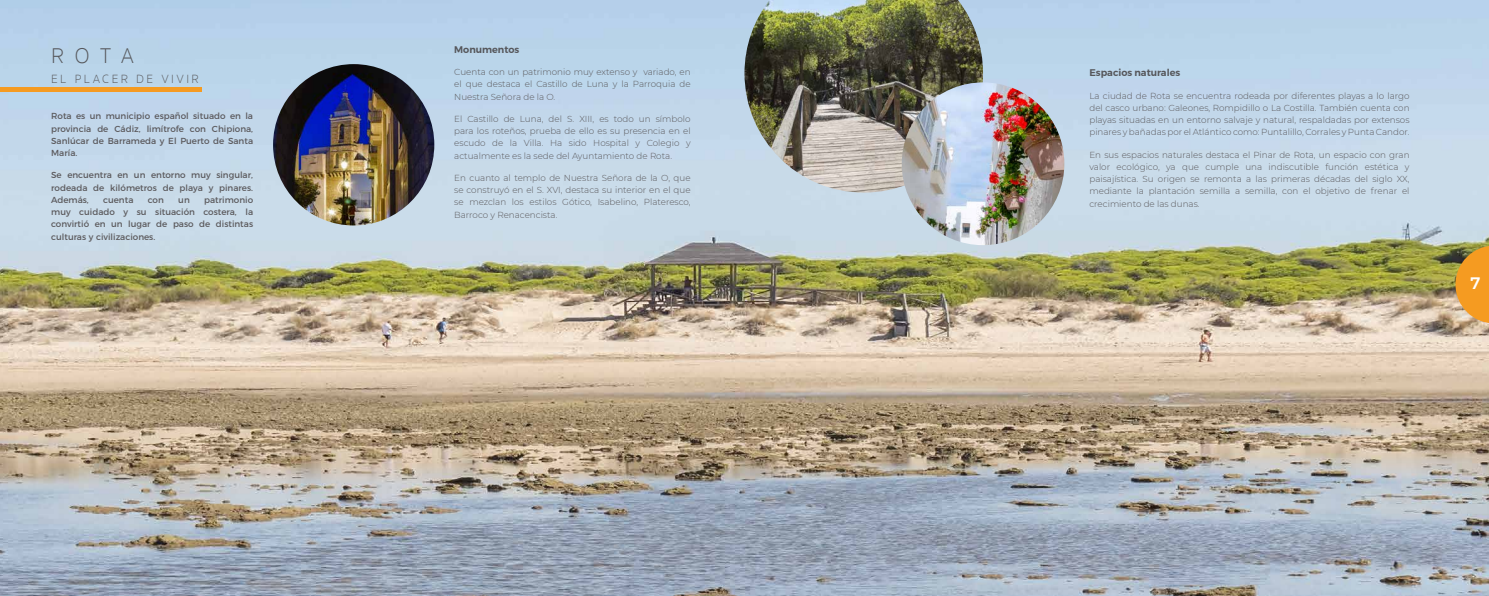
<style>
.page{position:relative;width:1489px;height:596px;background:#fff}
.page>*{position:absolute;margin:0;border:0;box-sizing:border-box;transform-origin:0 0}
.t1{font:100 21.88px "Sukhumvit Set";color:#55565a}
.t2{font:500 16.62px "Montserrat";color:#fff}
.t3{font:100 12.25px "Sukhumvit Set";letter-spacing:.2em;color:#58585b}
.t4{font:600 9.62px "Montserrat";color:#55565a}
.t5{font:300 8.75px/12.2px "Montserrat";color:#5a585b;text-align:justify}
.t6{font:8.75px/12.2px "Montserrat";color:#5a585b;text-align:justify}
</style>
<div class="page">
<img style="left:0;top:0;width:1488px;height:595px">
<div style="left:0;top:86px;width:202px;height:5px;background:#f59b21"></div>
<img style="left:273px;top:64px;width:161px;height:161px;border-radius:81px">
<img style="left:744px;top:0;width:239px;height:192px">
<img style="left:901px;top:82px;width:163px;height:163px;border-radius:81px">
<svg style="left:1455px;top:245px;width:33px;height:78px;background:#dd9936"></svg>
<h1 class="t1" style="left:51px;top:41px;width:84px">ROTA</h1>
<h3 class="t3" style="left:51px;top:71px;width:149px">EL PLACER DE VIVIR</h3>
<p class="t6" style="left:51px;top:109px;width:203px">Rota es un municipio español situado en la provincia de Cádiz, limítrofe con Chipiona, Sanlúcar de Barrameda y El Puerto de Santa María.</p>
<p class="t6" style="left:51px;top:168px;width:203px">Se encuentra en un entorno muy singular, rodeada de kilómetros de playa y pinares.<br>Además,</p>
<p class="t6" style="left:51px;top:193px;width:203px;text-indent:153px">patrimonio muy cuidado y su situación costera, la convirtió en un lugar de paso de distintas culturas y civilizaciones.</p>
<p class="t6" style="left:103px;top:193px;width:32px">cuenta</p>
<p class="t6" style="left:148px;top:193px;width:18px">con</p>
<p class="t6" style="left:178px;top:193px;width:13px">un</p>
<p class="t4" style="left:454px;top:42px;width:67px">Monumentos</p>
<p class="t5" style="left:454px;top:65px;width:238px">Cuenta con un patrimonio muy extenso y variado, en el que destaca el Castillo de Luna y la Parroquia de Nuestra Señora de la O.</p>
<p class="t5" style="left:454px;top:112px;width:238px">El Castillo de Luna, del S. XIII, es todo un símbolo para los roteños, prueba de ello es su presencia en el escudo de la Villa. Ha sido Hospital y Colegio y actualmente es la sede del Ayuntamiento de Rota.</p>
<p class="t5" style="left:454px;top:171px;width:238px">En cuanto al templo de Nuestra Señora de la O, que se construyó en el S. XVI, destaca su interior en el que se mezclan los estilos Gótico, Isabelino, Plateresco, Barroco y Renacencista.</p>
<p class="t4" style="left:1089px;top:65px;width:92px">Espacios naturales</p>
<p class="t5" style="left:1089px;top:89px;width:321px">La ciudad de Rota se encuentra rodeada por diferentes playas a lo largo del casco urbano: Galeones, Rompidillo o La Costilla. También cuenta con playas situadas en un entorno salvaje y natural, respaldadas por extensos pinares y bañadas por el Atlántico como: Puntalillo, Corrales y Punta Candor.</p>
<p class="t5" style="left:1089px;top:148px;width:321px">En sus espacios naturales destaca el Pinar de Rota, un espacio con gran valor ecológico, ya que cumple una indiscutible función estética y paisajística. Su origen se remonta a las primeras décadas del siglo XX, mediante la plantación semilla a semilla, con el objetivo de frenar el crecimiento de las dunas.</p>
<h2 class="t2" style="left:1469px;top:270px;width:12px">7</h2>
</div>
